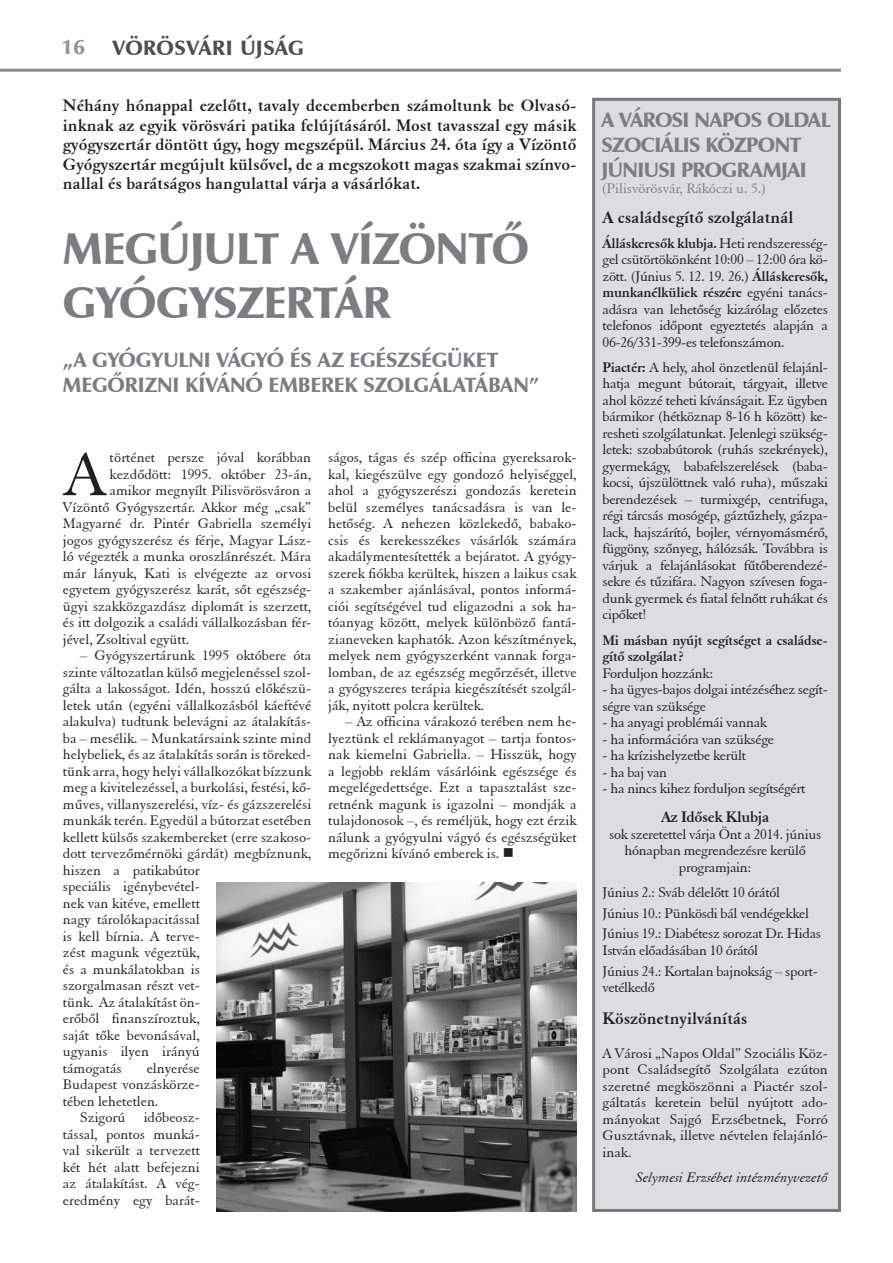
<style>
.page{position:relative;width:893px;height:1263px;background:#fff}
.page>*{position:absolute;margin:0;border:0;box-sizing:border-box;transform-origin:0 0}
.t1{font:66.6px "H Elegant Garamond BT";color:#231f20}
.t2{font:45px/54px "H Zapf Humanist 601 Ultra BT";letter-spacing:-.015em;color:#7b7d80}
.t3{font:21px/25.2px "H Zapf Humanist 601 Ultra BT";letter-spacing:-.015em;color:#7b7d80}
.t4{font:21px "H Zapf Humanist 601 Ultra BT";letter-spacing:.02em;color:#4e4f50}
.t5{font:21px "H Zapf Humanist 601 Ultra BT";color:#939598}
.t6{font:18px/19.5px "H Elegant Garamond BT Bold";color:#231f20;text-align:justify}
.t7{font:16.5px "H Elegant Garamond BT Bold";letter-spacing:-.02em;color:#231f20}
.t8{font:15px/16.5px "H Elegant Garamond BT";color:#231f20;text-align:justify}
.t9{font:15px/16.5px "H Elegant Garamond BT";letter-spacing:-.02em;color:#231f20}
.t10{font:15px/16.5px "H Elegant Garamond BT Bold";letter-spacing:-.02em;color:#231f20}
.t11{font:15px "H Elegant Garamond BT Italic";color:#231f20}
.t12{font:15px "H Elegant Garamond BT";color:#7c7e81}
.s1{font-family:"H Elegant Garamond BT"}
.s2{font-family:"H Elegant Garamond BT Bold"}
</style>
<div class="page">
<hr style="left:0;top:69px;width:841px;height:3px;background:#8a8c8f">
<div style="left:592px;top:98px;width:249px;height:1114px;background:#dcdddf;border:3px solid #76787b"></div>
<img style="left:217px;top:882px;width:360px;height:330px">
<h3 class="t5" style="left:62px;top:34px;width:25px">16</h3>
<h3 class="t4" style="left:113px;top:35px;width:193px">VÖRÖSVÁRI ÚJSÁG</h3>
<p class="t6" style="left:63px;top:96px;width:515px">Néhány hónappal ezelőtt, tavaly decemberben számoltunk be Olvasó&shy;inknak az egyik vörösvári patika felújításáról. Most tavasszal egy másik gyógyszertár döntött úgy, hogy megszépül. Március 24. óta így a Vízöntő Gyógyszertár megújult külsővel, de a megszokott magas szakmai színvo&shy;nallal és barátságos hangulattal várja a vásárlókat.</p>
<h2 class="t2" style="left:63px;top:222px;width:468px">MEGÚJULT A VÍZÖNTŐ<br>GYÓGYSZERTÁR</h2>
<h3 class="t3" style="left:63px;top:347px;width:477px">„A GYÓGYULNI VÁGYÓ ÉS AZ EGÉSZSÉGÜKET<br>MEGŐRIZNI KÍVÁNÓ EMBEREK SZOLGÁLATÁBAN”</h3>
<h1 class="t1" style="left:64px;top:434px;width:43px">A</h1>
<p class="t8" style="left:110px;top:449px;width:203px">történet persze jóval korábban</p>
<p class="t8" style="left:110px;top:465px;width:203px">kezdődött: 1995. október 23-án,</p>
<p class="t8" style="left:110px;top:482px;width:203px">amikor megnyílt Pilisvörösváron a</p>
<p class="t8" style="left:63px;top:498px;width:250px">Vízöntő Gyógyszertár. Akkor még „csak”</p>
<p class="t8" style="left:63px;top:515px;width:250px">Magyarné dr. Pintér Gabriella személyi</p>
<p class="t8" style="left:63px;top:531px;width:250px">jogos gyógyszerész és férje, Magyar Lász-</p>
<p class="t8" style="left:63px;top:548px;width:250px">ló végezték a munka oroszlánrészét. Mára</p>
<p class="t8" style="left:63px;top:564px;width:250px">már lányuk, Kati is elvégezte az orvosi</p>
<p class="t8" style="left:63px;top:581px;width:250px">egyetem gyógyszerész karát, sőt egészség-</p>
<p class="t8" style="left:63px;top:597px;width:250px">ügyi szakközgazdász diplomát is szerzett,</p>
<p class="t8" style="left:63px;top:614px;width:250px">és itt dolgozik a családi vállalkozásban fér-</p>
<p class="t8" style="left:63px;top:630px;width:128px">jével, Zsoltival együtt.</p>
<p class="t8" style="left:63px;top:647px;width:250px;text-align:left;text-indent:17px">– Gyógyszertárunk 1995 októbere óta szinte változatlan külső megjelenéssel szol&shy;gálta a lakosságot. Idén, hosszú előkészü&shy;letek után (egyéni vállalkozásból káeftévé alakulva) tudtunk belevágni az átalakítás&shy;ba – mesélik. – Munkatársaink szinte mind helybeliek, és az átalakítás során is töreked&shy;tünk arra, hogy helyi vállalkozókat bízzunk meg a kivitelezéssel, a burkolási, festési, kő&shy;műves, villanyszerelési, víz- és gázszerelési munkák terén. Egyedül a bútorzat esetében kellett külsős szakembereket (erre szakoso&shy;dott tervezőmérnöki gárdát) megbíznunk, hiszen a patikabútor<br>speciális igénybevétel-<br>nek van kitéve, emellett<br>nagy tárolókapacitással<br>is kell bírnia. A terve-<br>zést magunk végeztük,<br>és a munkálatokban is<br>szorgalmasan részt vet-<br>tünk. Az átalakítást ön-<br>erőből finanszíroztuk,<br>saját tőke bevonásával,<br>ugyanis ilyen irányú<br>támogatás</p>
<p class="t8" style="left:63px;top:1059px;width:138px;text-indent:84px">elnyerése Budapest vonzáskörze&shy;tében lehetetlen.</p>
<p class="t8" style="left:63px;top:1109px;width:138px;text-indent:17px">Szigorú időbeosz&shy;tással, pontos munká&shy;val sikerült a tervezett két hét alatt befejezni az átalakítást. A vég&shy;eredmény egy barát-</p>
<p class="t8" style="left:328px;top:449px;width:250px">ságos, tágas és szép officina gyereksarok&shy;kal, kiegészülve egy gondozó helyiséggel, ahol a gyógyszerészi gondozás keretein belül személyes tanácsadásra is van le&shy;hetőség. A nehezen közlekedő, babako&shy;csis és kerekesszékes vásárlók számára akadálymentesítették a bejáratot. A gyógy&shy;szerek fiókba kerültek, hiszen a laikus csak a szakember ajánlásával, pontos informá&shy;ciói segítségével tud eligazodni a sok ha&shy;tóanyag között, melyek különböző fantá&shy;zianeveken kaphatók. Azon készítmények, melyek nem gyógyszerként vannak forga&shy;lomban, de az egészség megőrzését, illetve a gyógyszeres terápia kiegészítését szolgál&shy;ják, nyitott polcra kerültek.</p>
<p class="t8" style="left:328px;top:713px;width:250px;text-indent:17px">– Az officina várakozó terében nem he&shy;lyeztünk el reklámanyagot – tartja fontos&shy;nak kiemelni Gabriella. – Hisszük, hogy a legjobb reklám vásárlóink egészsége és megelégedettsége. Ezt a tapasztalást sze&shy;retnénk magunk is igazolni – mondják a tulajdonosok –, és reméljük, hogy ezt érzik nálunk a gyógyulni vágyó és egészségüket megőrizni kívánó emberek is. ■</p>
<h3 class="t3" style="left:601px;top:107px;width:231px">A VÁROSI NAPOS OLDAL<br>SZOCIÁLIS KÖZPONT<br>JÚNIUSI PROGRAMJAI</h3>
<p class="t12" style="left:601px;top:180px;width:166px">(Pilisvörösvár, Rákóczi u. 5.)</p>
<p class="t6" style="left:602px;top:207px;width:192px">A családsegítő szolgálatnál</p>
<p class="t10" style="left:602px;top:235px;width:227px">Álláskeresők klubja. <span class="s1">Heti rendszeresség-</span></p>
<p class="t9" style="left:602px;top:251px;width:227px">gel csütörtökönként 10:00 – 12:00 óra kö&shy;zött. (Június 5. 12. 19. 26.) <span class="s2">Álláskeresők,</span></p>
<p class="t10" style="left:602px;top:284px;width:227px">munkanélküliek részére <span class="s1">egyéni tanács-</span></p>
<p class="t8" style="left:602px;top:301px;width:227px">adásra van lehetőség kizárólag előzetes telefonos időpont egyeztetés alapján a 06-26/331-399-es telefonszámon.</p>
<p class="t8" style="left:602px;top:359px;width:227px"><span class="s2">Piactér:</span> A hely, ahol önzetlenül felajánl&shy;hatja megunt bútorait, tárgyait, illetve ahol közzé teheti kívánságait. Ez ügyben bármikor (hétköznap 8-16 h között) ke&shy;resheti szolgálatunkat. Jelenlegi szükség&shy;letek: szobabútorok (ruhás szekrények), gyermekágy, babafelszerelések (baba&shy;kocsi, újszülöttnek való ruha), műszaki berendezések – turmixgép, centrifuga, régi tárcsás mosógép, gáztűzhely, gázpa&shy;lack, hajszárító, bojler, vérnyomásmérő, függöny, szőnyeg, hálózsák. Továbbra is várjuk a felajánlásokat fűtőberendezé&shy;sekre és tűzifára. Nagyon szívesen foga&shy;dunk gyermek és fiatal felnőtt ruhákat és cipőket!</p>
<p class="t10" style="left:602px;top:631px;width:227px">Mi másban nyújt segítséget a családse&shy;gítő szolgálat?</p>
<p class="t9" style="left:602px;top:664px;width:112px">Forduljon hozzánk:</p>
<p class="t9" style="left:602px;top:681px;width:227px">- ha ügyes-bajos dolgai intézéséhez segít&shy;ségre van szüksége</p>
<p class="t9" style="left:602px;top:714px;width:166px">- ha anyagi problémái vannak</p>
<p class="t9" style="left:602px;top:730px;width:173px">- ha információra van szüksége</p>
<p class="t9" style="left:602px;top:747px;width:145px">- ha krízishelyzetbe került</p>
<p class="t8" style="left:602px;top:763px;width:66px">- ha baj van</p>
<p class="t9" style="left:602px;top:780px;width:204px">- ha nincs kihez forduljon segítségért</p>
<p class="t7" style="left:661px;top:807px;width:110px">Az Idősek Klubja</p>
<p class="t9" style="left:609px;top:825px;width:213px;text-align:center">sok szeretettel várja Önt a 2014. június hónapban megrendezésre kerülő programjain:</p>
<p class="t9" style="left:602px;top:881px;width:220px;line-height:20.7px">Június 2.: Sváb délelőtt 10 órától<br>Június 10.: Pünkösdi bál vendégekkel<br>Június 19.: Diabétesz sorozat Dr. Hidas</p>
<p class="t9" style="left:602px;top:939px;width:217px;line-height:20.7px">István előadásában 10 órától<br>Június 24.: Kortalan bajnokság – sport-</p>
<p class="t9" style="left:602px;top:979px;width:54px">vetélkedő</p>
<p class="t6" style="left:602px;top:1008px;width:147px">Köszönetnyilvánítás</p>
<p class="t8" style="left:602px;top:1044px;width:227px">A Városi „Napos Oldal” Szociális Köz&shy;pont Családsegítő Szolgálata ezúton szeretné megköszönni a Piactér szol&shy;gáltatás keretein belül nyújtott ado&shy;mányokat Sajgó Erzsébetnek, Forró Gusztávnak, illetve névtelen felajánló&shy;inak.</p>
<p class="t11" style="left:636px;top:1168px;width:194px">Selymesi Erzsébet intézményvezető</p>
</div>
